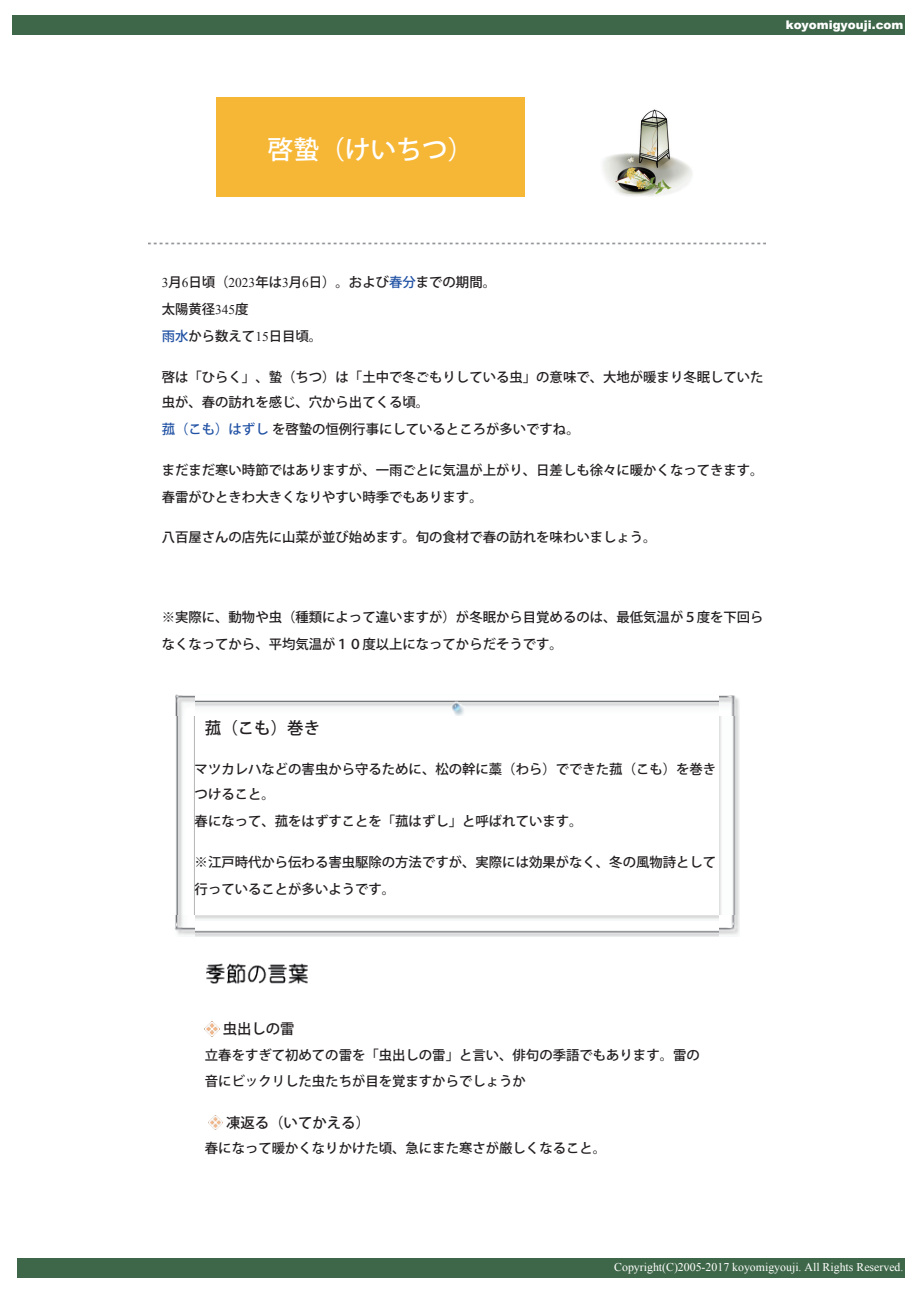
<style>
.page{position:relative;width:919px;height:1289px;background:#fff}
.page>*{position:absolute;margin:0;border:0;box-sizing:border-box;transform-origin:0 0}
.t1{font:500 25.65px "Koz Go Pr 6 N";color:#fff}
.t2{font:500 16.5px "Koz Go Pr 6 N";color:#231f20}
.t3{font:500 14.4px "Koz Go Pr 6 N";color:#231f20}
.t4{font:500 13.35px/26.7px "Koz Go Pr 6 N";color:#231f20}
.t5{font:11.85px "Times New Roman";color:#fff}
.t6{font:900 11.85px "Arial";color:#fff}
.s1{font-family:"Times New Roman";font-weight:400}
.s2{color:#2152a4}
</style>
<div class="page">
<div style="left:12px;top:15px;width:656px;height:20px;background:#3e6648"></div>
<div style="left:668px;top:15px;width:236px;height:20px;background:#3e6648"></div>
<div style="left:17px;top:1257px;width:887px;height:20px;background:#3e6648"></div>
<div style="left:216px;top:97px;width:309px;height:100px;background:#f6b737"></div>
<img style="left:603px;top:109px;width:90px;height:87px">
<svg style="left:195px;top:700px;width:524px;height:7px"></svg>
<svg style="left:175px;top:715px;width:20px;height:200px"></svg>
<svg style="left:719px;top:715px;width:21px;height:200px"></svg>
<svg style="left:195px;top:915px;width:524px;height:21px"></svg>
<img style="left:148px;top:242px;width:617px;height:3px">
<img style="left:175px;top:694px;width:20px;height:21px">
<img style="left:449px;top:700px;width:16px;height:15px">
<img style="left:719px;top:695px;width:21px;height:20px">
<img style="left:175px;top:915px;width:20px;height:21px">
<img style="left:719px;top:915px;width:21px;height:20px">
<img style="left:206px;top:963px;width:102px;height:21px">
<img style="left:205px;top:1021px;width:14px;height:15px">
<img style="left:208px;top:1115px;width:14px;height:14px">
<h1 class="t1" style="left:267px;top:135px;width:207px">啓蟄（けいちつ）</h1>
<p class="t6" style="left:785px;top:16px;width:119px">koyomigyouji.com</p>
<p class="t4" style="left:162px;top:269px;width:336px"><span class="s1">3</span>月<span class="s1">6</span>日頃（<span class="s1">2023</span>年は<span class="s1">3</span>月<span class="s1">6</span>日）。および<span class="s2">春分</span>までの期間。太陽黄径<span class="s1">345</span>度<br><span class="s2">雨水</span>から数えて<span class="s1">15</span>日目頃。</p>
<p class="t4" style="left:162px;top:364px;width:603px;line-height:26.2px">啓は「ひらく」、蟄（ちつ）は「土中で冬ごもりしている虫」の意味で、大地が暖まり冬眠していた虫が、春の訪れを感じ、穴から出てくる頃。<br><span class="s2">菰（こも）はずし</span>を啓蟄の恒例行事にしているところが多いですね。</p>
<p class="t4" style="left:162px;top:457px;width:603px">まだまだ寒い時節ではありますが、一雨ごとに気温が上がり、日差しも徐々に暖かくなってきます。春雷がひときわ大きくなりやすい時季でもあります。</p>
<p class="t4" style="left:162px;top:524px;width:496px">八百屋さんの店先に山菜が並び始めます。旬の食材で春の訪れを味わいましょう。</p>
<p class="t4" style="left:162px;top:604px;width:603px">※実際に、動物や虫（種類によって違いますが）が冬眠から目覚めるのは、最低気温が５度を下回らなくなってから、平均気温が１０度以上になってからだそうです。</p>
<p class="t2" style="left:205px;top:718px;width:117px">菰（こも）巻き</p>
<p class="t4" style="left:195px;top:756px;width:523px;line-height:26.2px">マツカレハなどの害虫から守るために、松の幹に藁（わら）でできた菰（こも）を巻きつけること。<br>春になって、菰をはずすことを「菰はずし」と呼ばれています。</p>
<p class="t4" style="left:195px;top:849px;width:523px">※江戸時代から伝わる害虫駆除の方法ですが、実際には効果がなく、冬の風物詩として行っていることが多いようです。</p>
<p class="t3" style="left:223px;top:1020px;width:73px">虫出しの雷</p>
<p class="t4" style="left:205px;top:1041px;width:496px">立春をすぎて初めての雷を「虫出しの雷」と言い、俳句の季語でもあります。雷の音にビックリした虫たちが目を覚ますからでしょうか</p>
<p class="t3" style="left:226px;top:1114px;width:145px">凍返る（いてかえる）</p>
<p class="t4" style="left:205px;top:1135px;width:403px">春になって暖かくなりかけた頃、急にまた寒さが厳しくなること。</p>
<p class="t5" style="left:614px;top:1258px;width:291px">Copyright(C)2005-2017 koyomigyouji. All Rights Reserved.</p>
</div>
